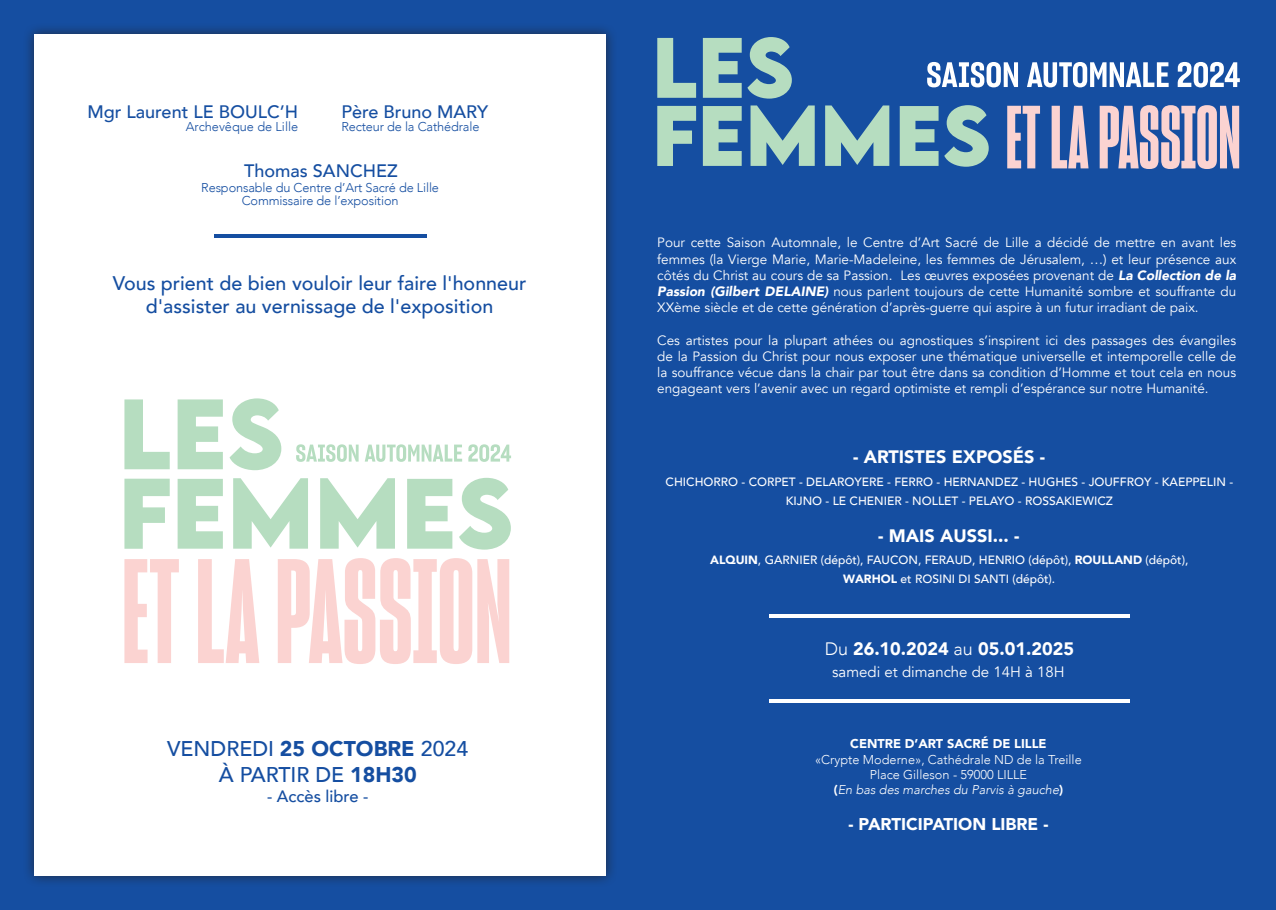
<style>
.page{position:relative;width:1276px;height:910px;background:#154ea1}
.page>*{position:absolute;margin:0;border:0;box-sizing:border-box;transform-origin:0 0}
.t1{font:500 21.3px/25.5px "Avenir";color:#154ea1;text-align:center}
.t2{font:500 19.65px/23.5px "Avenir";color:#154ea1;text-align:center}
.t3{font:900 18px "Avenir";color:#fff}
.t4{font:500 18px "Avenir";color:#154ea1}
.t5{font:900 16.95px "Avenir";color:#fff}
.t6{font:500 16.5px "Avenir";color:#154ea1}
.t7{font:15px "Avenir";color:#fff}
.t8{font:13.5px/16.2px "Avenir";color:#fff;text-align:justify}
.t9{font:300 12.75px/13.5px "Avenir";letter-spacing:-.01em;color:#154ea1;text-align:center}
.t10{font:300 12.75px/15.3px "Avenir";color:#fff;text-align:center}
.t11{font:900 12.75px "Avenir";color:#fff}
.t12{font:500 12px/19.2px "Avenir";color:#fff;text-align:center}
.s1{font-weight:900}
.s2{font-weight:900;font-style:italic}
.s3{font-weight:300}
.s4{font-style:italic}
</style>
<div class="page">
<div style="left:23px;top:22px;width:594px;height:865px;background:#231f20;opacity:.75"></div>
<div style="left:34px;top:34px;width:572px;height:842px;background:#fff"></div>
<hr style="left:214px;top:234px;width:212px;height:4px;background:#154ea1">
<hr style="left:769px;top:614px;width:361px;height:4px;background:#fff">
<hr style="left:769px;top:699px;width:361px;height:4px;background:#fff">
<svg style="left:124px;top:399px;width:46px;height:70px"></svg>
<svg style="left:178px;top:399px;width:45px;height:70px"></svg>
<svg style="left:229px;top:398px;width:52px;height:72px"></svg>
<svg style="left:124px;top:479px;width:46px;height:70px"></svg>
<svg style="left:178px;top:479px;width:45px;height:70px"></svg>
<svg style="left:233px;top:478px;width:75px;height:71px"></svg>
<svg style="left:320px;top:478px;width:75px;height:71px"></svg>
<svg style="left:407px;top:479px;width:45px;height:70px"></svg>
<svg style="left:459px;top:478px;width:52px;height:72px"></svg>
<svg style="left:124px;top:559px;width:55px;height:104px"></svg>
<svg style="left:198px;top:559px;width:61px;height:104px"></svg>
<svg style="left:278px;top:558px;width:231px;height:106px"></svg>
<svg style="left:296px;top:444px;width:63px;height:18px"></svg>
<svg style="left:365px;top:444px;width:97px;height:18px"></svg>
<svg style="left:468px;top:444px;width:43px;height:18px"></svg>
<svg style="left:657px;top:38px;width:39px;height:60px"></svg>
<svg style="left:703px;top:38px;width:38px;height:60px"></svg>
<svg style="left:747px;top:37px;width:45px;height:62px"></svg>
<svg style="left:657px;top:106px;width:39px;height:60px"></svg>
<svg style="left:703px;top:106px;width:38px;height:60px"></svg>
<svg style="left:750px;top:105px;width:64px;height:61px"></svg>
<svg style="left:825px;top:105px;width:64px;height:61px"></svg>
<svg style="left:899px;top:106px;width:39px;height:60px"></svg>
<svg style="left:944px;top:105px;width:44px;height:62px"></svg>
<svg style="left:1007px;top:106px;width:33px;height:62px"></svg>
<svg style="left:1051px;top:106px;width:37px;height:62px"></svg>
<svg style="left:1099px;top:105px;width:140px;height:64px"></svg>
<svg style="left:927px;top:62px;width:91px;height:25px"></svg>
<svg style="left:1027px;top:62px;width:141px;height:25px"></svg>
<svg style="left:1177px;top:62px;width:62px;height:25px"></svg>
<h3 class="t4" style="left:88px;top:96px;width:212px">Mgr Laurent LE BOULC’H</h3>
<p class="t9" style="left:186px;top:120px;width:114px">Archevêque de Lille</p>
<h3 class="t4" style="left:341px;top:96px;width:148px">Père Bruno MARY</h3>
<p class="t9" style="left:341px;top:120px;width:140px">Recteur de la Cathédrale</p>
<h3 class="t4" style="left:244px;top:155px;width:155px">Thomas SANCHEZ</h3>
<p class="t9" style="left:201px;top:180px;width:239px">Responsable du Centre d’Art Sacré de Lille<br>Commissaire de l’exposition</p>
<h2 class="t2" style="left:113px;top:270px;width:415px">Vous prient de bien vouloir leur faire l'honneur d'assister au vernissage de l'exposition</h2>
<h1 class="t1" style="left:167px;top:735px;width:303px">VENDREDI <span class="s1">25 OCTOBRE</span> 2024<br>À PARTIR DE <span class="s1">18H30</span></h1>
<p class="t6" style="left:267px;top:782px;width:103px">- Accès libre -</p>
<p class="t8" style="left:657px;top:235px;width:580px">Pour cette Saison Automnale, le Centre d’Art Sacré de Lille a décidé de mettre en avant les femmes (la Vierge Marie, Marie-Madeleine, les femmes de Jérusalem, …) et leur présence aux côtés du Christ au cours de sa Passion. Les œuvres exposées provenant de <span class="s2">La Collection de la Passion (Gilbert DELAINE)</span> nous parlent toujours de cette Humanité sombre et souffrante du XXème siècle et de cette génération d’après-guerre qui aspire à un futur irradiant de paix.</p>
<p class="t8" style="left:657px;top:332px;width:580px">Ces artistes pour la plupart athées ou agnostiques s’inspirent ici des passages des évangiles de la Passion du Christ pour nous exposer une thématique universelle et intemporelle celle de la souffrance vécue dans la chair par tout être dans sa condition d’Homme et tout cela en nous engageant vers l’avenir avec un regard optimiste et rempli d’espérance sur notre Humanité.</p>
<h3 class="t3" style="left:853px;top:441px;width:193px">- ARTISTES EXPOSÉS -</h3>
<p class="t12" style="left:665px;top:472px;width:569px">CHICHORRO - CORPET - DELAROYERE - FERRO - HERNANDEZ - HUGHES - JOUFFROY - KAEPPELIN -<br>KIJNO - LE CHENIER - NOLLET - PELAYO - ROSSAKIEWICZ</p>
<h3 class="t3" style="left:878px;top:520px;width:143px">- MAIS AUSSI... -</h3>
<p class="t12" style="left:710px;top:549px;width:480px"><span class="s1">ALQUIN</span>, GARNIER (dépôt), FAUCON, FERAUD, HENRIO (dépôt), <span class="s1">ROULLAND</span> (dépôt),<br><span class="s1">WARHOL</span> et ROSINI DI SANTI (dépôt).</p>
<h3 class="t3" style="left:825px;top:633px;width:251px"><span class="s3">Du</span> 26.10.2024 <span class="s3">au</span> 05.01.2025</h3>
<p class="t7" style="left:832px;top:663px;width:234px">samedi et dimanche de 14H à 18H</p>
<p class="t11" style="left:850px;top:733px;width:198px">CENTRE D’ART SACRÉ DE LILLE</p>
<p class="t10" style="left:815px;top:751px;width:268px">«Crypte Moderne», Cathédrale ND de la Treille<br>Place Gilleson - 59000 LILLE<br><span class="s1">(</span><span class="s4">En bas des marches du Parvis à gauche</span><span class="s1">)</span></p>
<p class="t5" style="left:848px;top:809px;width:201px">- PARTICIPATION LIBRE -</p>
</div>
